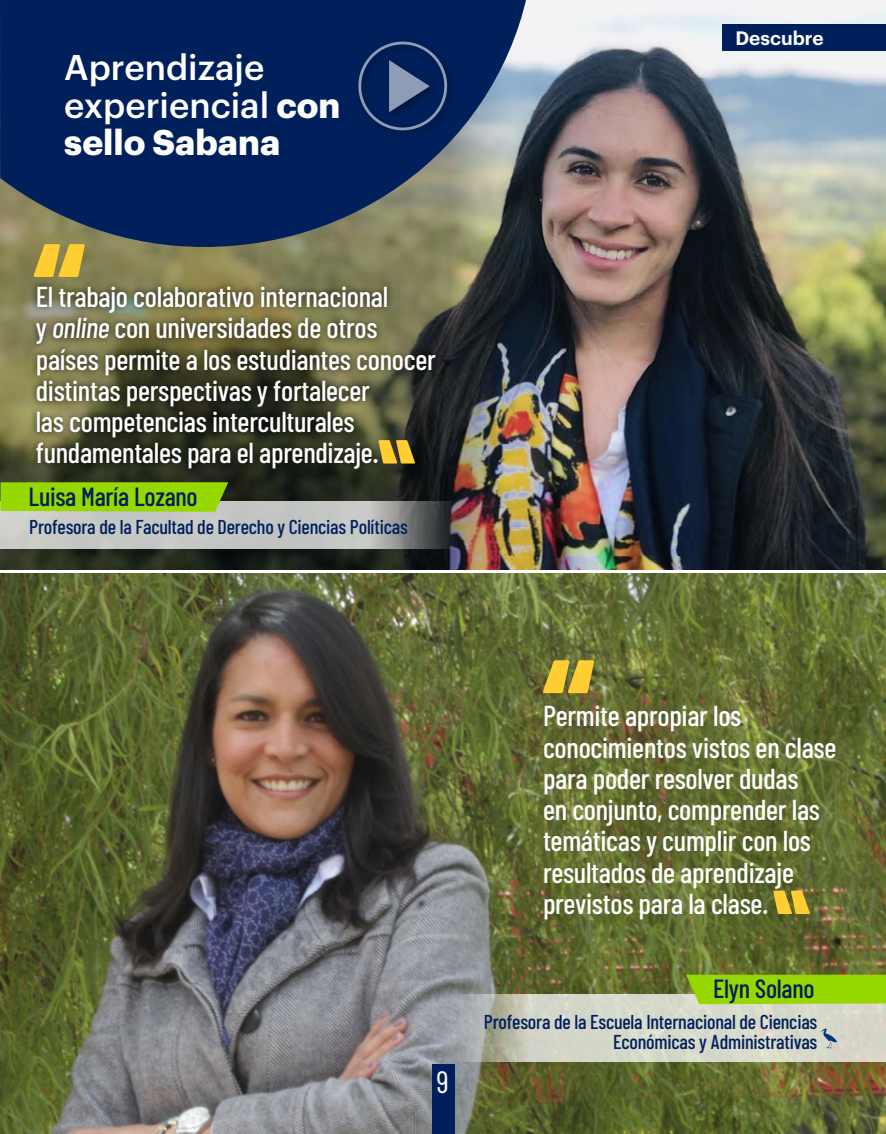
<style>
.page{position:relative;width:886px;height:1134px;background:#fff}
.page>*{position:absolute;margin:0;border:0;box-sizing:border-box;transform-origin:0 0}
.t1{font:500 35px/37.5px "Graphik";color:#fff}
.t2{font:30.75px "Barlow Condensed";color:#fff}
.t3{font:500 28.75px/31.2px "Barlow Condensed";letter-spacing:-.01em;color:#fff}
.t4{font:500 26.25px "Barlow Condensed";letter-spacing:-.01em;color:#00205b}
.t5{font:500 20px/20px "Barlow Condensed";letter-spacing:-.01em;color:#00205b;text-align:right}
.t6{font:600 19px "Graphik";color:#fff}
.s1{font-weight:700}
.s2{font-style:italic}
</style>
<div class="page">
<img style="left:520px;top:0;width:366px;height:569px">
<img style="left:0;top:247px;width:520px;height:323px">
<img style="left:0;top:574px;width:886px;height:560px">
<div style="left:722px;top:25px;width:163px;height:26px;background:#00205b"></div>
<div style="left:432px;top:1065px;width:23px;height:69px;background:#00205b"></div>
<svg style="left:0;top:0;width:532px;height:247px;background:#1f3862"></svg>
<svg style="left:0;top:501px;width:493px;height:48px;background:#b1adab"></svg>
<svg style="left:408px;top:994px;width:478px;height:67px;background:#c8cbbf"></svg>
<svg style="left:0;top:482px;width:228px;height:30px;background:#96d208"></svg>
<div style="left:686px;top:975px;width:200px;height:29px;background:#97d700"></div>
<svg style="left:34px;top:244px;width:51px;height:33px;background:#dab63b"></svg>
<svg style="left:543px;top:660px;width:51px;height:33px;background:#d0af34"></svg>
<svg style="left:773px;top:890px;width:37px;height:24px"></svg>
<div style="left:354px;top:37px;width:104px;height:104px;background:#000;opacity:.75"></div>
<svg style="left:389px;top:60px;width:41px;height:52px;background:#465c84"></svg>
<div style="left:358px;top:42px;width:89px;height:88px;border:3px solid #fff;border-radius:50%"></div>
<div style="left:30px;top:279px;width:411px;height:196px;background:#000;opacity:.75"></div>
<svg style="left:820px;top:1029px;width:17px;height:20px"></svg>
<p class="t1" style="left:64px;top:46px;width:278px">Aprendizaje experiencial <span class="s1">con sello Sabana</span></p>
<p class="t3" style="left:36px;top:280px;width:401px">El trabajo colaborativo internacional<br>y <span class="s2">online</span> con universidades de otros países permite a los estudiantes conocer distintas perspectivas y fortalecer<br>las competencias interculturales fundamentales para el aprendizaje.</p>
<p class="t4" style="left:29px;top:480px;width:171px">Luisa María Lozano</p>
<p class="t5" style="left:29px;top:516px;width:380px">Profesora de la Facultad de Derecho y Ciencias Políticas</p>
<p class="t6" style="left:735px;top:24px;width:90px">Descubre</p>
<p class="t2" style="left:436px;top:1062px;width:14px">9</p>
<p class="t3" style="left:543px;top:700px;width:295px">Permite apropiar los conocimientos vistos en clase para poder resolver dudas<br>en conjunto, comprender las temáticas y cumplir con los resultados de aprendizaje previstos para la clase.</p>
<p class="t4" style="left:713px;top:972px;width:103px">Elyn Solano</p>
<p class="t5" style="left:484px;top:1011px;width:335px">Profesora de la Escuela Internacional de Ciencias<br>Económicas y Administrativas</p>
</div>
